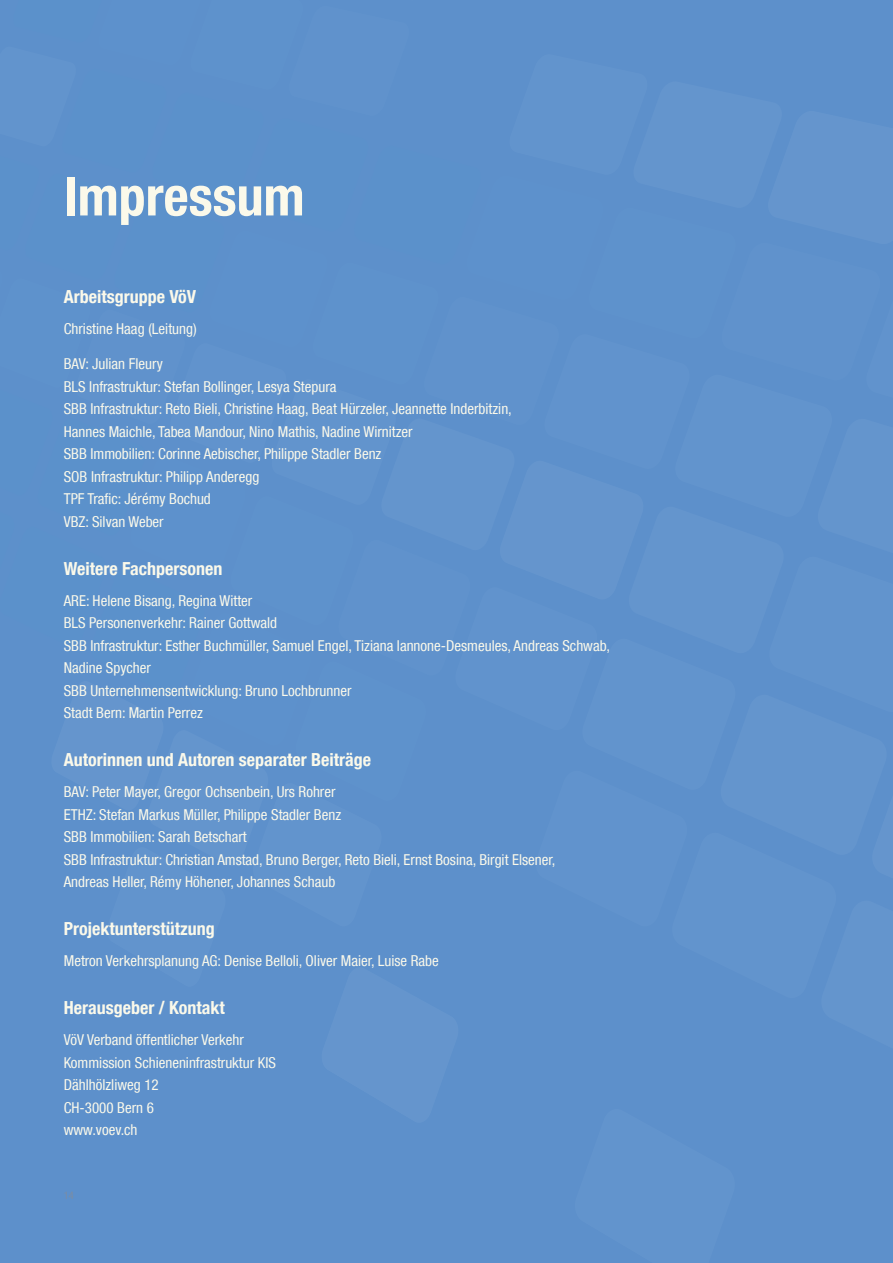
<style>
.page{position:relative;width:893px;height:1263px;background:#5d91cb}
.page>*{position:absolute;margin:0;border:0;box-sizing:border-box;transform-origin:0 0}
.t1{font:700 condensed 54px "Helvetica Neue LT Com";color:#fbf9ea}
.t2{font:700 condensed 18px "Helvetica Neue LT Com";color:#fbf9ea}
.t3{font:condensed 15px/22.5px "Helvetica Neue LT Com";color:#fbf9ea}
.t4{font:condensed 10.5px "Helvetica Neue LT Com";color:#7b8da4}
</style>
<div class="page">
<h1 class="t1" style="left:64px;top:164px;width:242px">Impressum</h1>
<p class="t2" style="left:64px;top:286px;width:134px">Arbeitsgruppe VöV</p>
<p class="t3" style="left:64px;top:317px;width:134px">Christine Haag (Leitung)</p>
<p class="t3" style="left:64px;top:352px;width:450px">BAV: Julian Fleury<br>BLS Infrastruktur: Stefan Bollinger, Lesya Stepura<br>SBB Infrastruktur: Reto Bieli, Christine Haag, Beat Hürzeler, Jeannette Inderbitzin, Hannes Maichle, Tabea Mandour, Nino Mathis, Nadine Wirnitzer<br>SBB Immobilien: Corinne Aebischer, Philippe Stadler Benz<br>SOB Infrastruktur: Philipp Anderegg<br>TPF Trafic: Jérémy Bochud<br>VBZ: Silvan Weber</p>
<p class="t2" style="left:64px;top:558px;width:160px">Weitere Fachpersonen</p>
<p class="t3" style="left:64px;top:589px;width:548px">ARE: Helene Bisang, Regina Witter<br>BLS Personenverkehr: Rainer Gottwald<br>SBB Infrastruktur: Esther Buchmüller, Samuel Engel, Tiziana Iannone-Desmeules, Andreas Schwab, Nadine Spycher<br>SBB Unternehmensentwicklung: Bruno Lochbrunner<br>Stadt Bern: Martin Perrez</p>
<p class="t2" style="left:64px;top:749px;width:309px">Autorinnen und Autoren separater Beiträge</p>
<p class="t3" style="left:64px;top:781px;width:493px">BAV: Peter Mayer, Gregor Ochsenbein, Urs Rohrer<br>ETHZ: Stefan Markus Müller, Philippe Stadler Benz<br>SBB Immobilien: Sarah Betschart<br>SBB Infrastruktur: Christian Amstad, Bruno Berger, Reto Bieli, Ernst Bosina, Birgit Elsener, Andreas Heller, Rémy Höhener, Johannes Schaub</p>
<p class="t2" style="left:64px;top:918px;width:152px">Projektunterstützung</p>
<p class="t3" style="left:64px;top:950px;width:377px">Metron Verkehrsplanung AG: Denise Belloli, Oliver Maier, Luise Rabe</p>
<p class="t2" style="left:64px;top:997px;width:162px">Herausgeber / Kontakt</p>
<p class="t3" style="left:64px;top:1029px;width:214px">VöV Verband öffentlicher Verkehr<br>Kommission Schieneninfrastruktur KIS<br>Dählhölzliweg 12<br>CH-3000 Bern 6<br>www.voev.ch</p>
<p class="t4" style="left:64px;top:1189px;width:12px">14</p>
</div>
